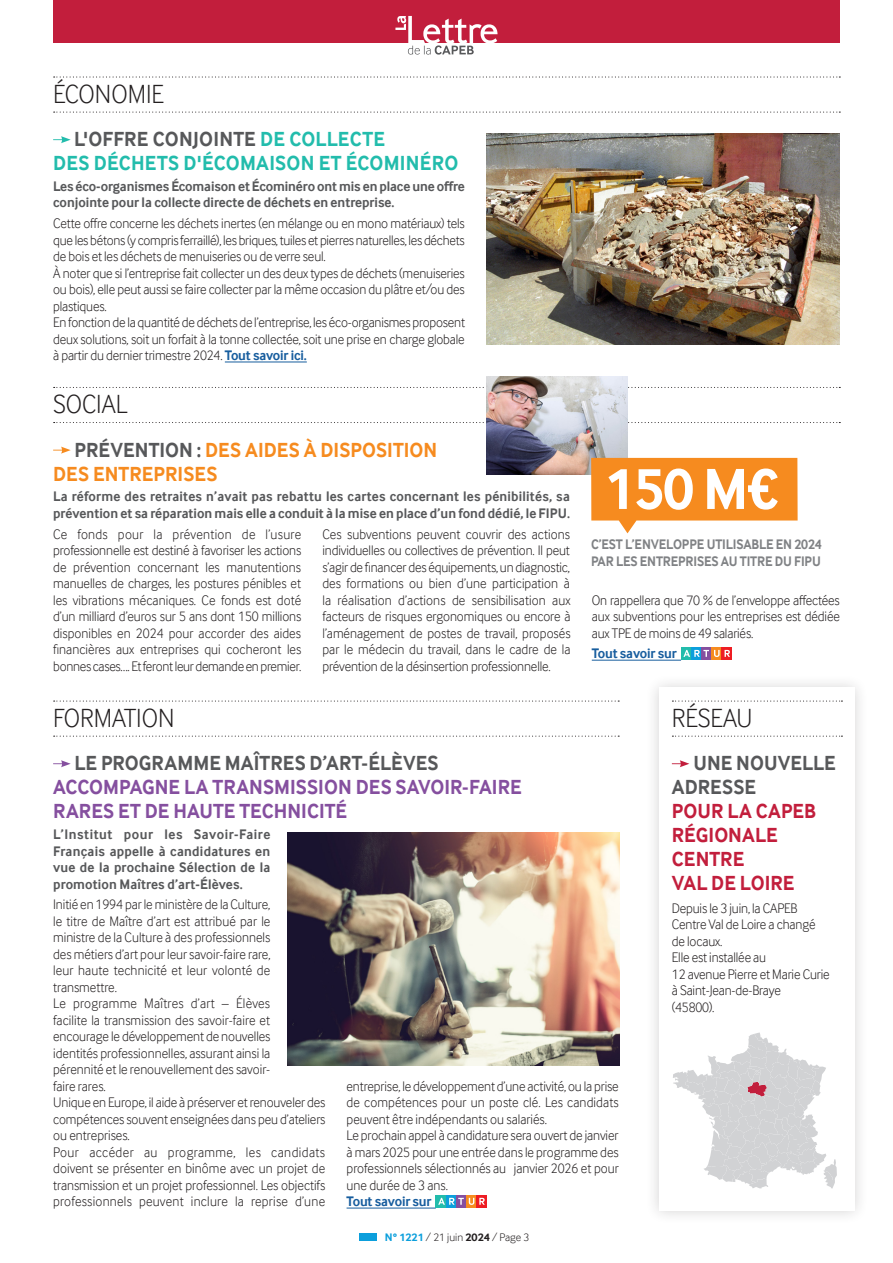
<style>
.page{position:relative;width:893px;height:1263px;background:#fff}
.page>*{position:absolute;margin:0;border:0;box-sizing:border-box;transform-origin:0 0}
.t1{font:700 60px "Inter Face";color:#fff;scale:.94 1}
.Chap_Paraph{font:300 27px "Inter Face";color:#231f20;scale:.94 1}
.Titre_article{font:700 21px/24px "Inter Face";letter-spacing:.005em;color:#854f9f;scale:.94 1}
.Titre_article-2{font:700 21px/24px "Inter Face";letter-spacing:.015em;color:#22bcac;scale:.94 1}
.Titre_article-3{font:700 21px/24px "Inter Face";letter-spacing:.005em;color:#c21e3c;scale:.94 1}
.Titre_article-4{font:700 21px/24px "Inter Face";letter-spacing:.005em;color:#f68b1f;scale:.94 1}
.Textes_ok{font:300 14.25px/16.5px "Inter Face";letter-spacing:-.01em;color:#231f20;text-align:justify;scale:.94 1}
.Textes_ok-2{font:700 14.25px/16.5px "Inter Face";letter-spacing:.005em;color:#57585a;scale:.94 1}
.t2{font:700 14.25px/16.5px "Inter Face";letter-spacing:-.01em;color:#808285;scale:.9 1}
.Textes_ok-3{font:700 14.25px "Inter Face";letter-spacing:-.01em;color:#175d9e;scale:.94 1}
.t3{font:300 11.25px "Inter Face";color:#231f20}
.s1{color:#57585a}
.s2{font-weight:700;color:#175d9e}
.s3{font-weight:700;color:#0c9fdc}
.s4{font-weight:700}
</style>
<div class="page">
<div style="left:53px;top:0;width:787px;height:43px;background:#c21e3c"></div>
<svg style="left:395px;top:16px;width:102px;height:39px"></svg>
<div style="left:645px;top:673px;width:224px;height:552px;background:#231f20;opacity:.2"></div>
<div style="left:659px;top:688px;width:196px;height:523px;background:#fff"></div>
<svg style="left:54px;top:76px;width:786px;height:2px"></svg>
<svg style="left:54px;top:112px;width:786px;height:1px"></svg>
<hr style="left:225px;top:362px;width:82px;height:1px;background:#175d9e">
<svg style="left:53px;top:136px;width:18px;height:7px"></svg>
<svg style="left:54px;top:387px;width:786px;height:1px"></svg>
<svg style="left:54px;top:422px;width:786px;height:1px"></svg>
<svg style="left:53px;top:447px;width:18px;height:7px"></svg>
<hr style="left:592px;top:660px;width:89px;height:1px;background:#175d9e">
<div style="left:681px;top:647px;width:10px;height:13px;background:#22bcac"></div>
<div style="left:691px;top:647px;width:10px;height:13px;background:#0c9fdc"></div>
<svg style="left:701px;top:647px;width:10px;height:13px"></svg>
<div style="left:711px;top:647px;width:11px;height:13px;background:#f68b1f"></div>
<div style="left:722px;top:647px;width:10px;height:13px;background:#ee1d23"></div>
<svg style="left:683px;top:650px;width:47px;height:7px"></svg>
<svg style="left:54px;top:700px;width:565px;height:2px"></svg>
<svg style="left:54px;top:736px;width:565px;height:1px"></svg>
<svg style="left:53px;top:760px;width:18px;height:7px"></svg>
<hr style="left:347px;top:1208px;width:89px;height:1px;background:#175d9e">
<div style="left:436px;top:1195px;width:10px;height:13px;background:#22bcac"></div>
<div style="left:446px;top:1195px;width:10px;height:13px;background:#0c9fdc"></div>
<svg style="left:456px;top:1195px;width:10px;height:13px"></svg>
<div style="left:466px;top:1195px;width:10px;height:13px;background:#f68b1f"></div>
<div style="left:476px;top:1195px;width:11px;height:13px;background:#ee1d23"></div>
<svg style="left:438px;top:1198px;width:47px;height:7px"></svg>
<svg style="left:672px;top:700px;width:170px;height:2px"></svg>
<svg style="left:672px;top:736px;width:170px;height:1px"></svg>
<svg style="left:672px;top:760px;width:17px;height:7px"></svg>
<img style="left:486px;top:134px;width:354px;height:210px">
<img style="left:486px;top:377px;width:141px;height:97px">
<img style="left:287px;top:832px;width:332px;height:234px">
<svg style="left:591px;top:458px;width:207px;height:75px"></svg>
<svg style="left:673px;top:1032px;width:164px;height:156px"></svg>
<div style="left:359px;top:1233px;width:17px;height:8px;background:#0c9fdc"></div>
<p class="Chap_Paraph" style="left:53px;top:79px;width:119px">ÉCONOMIE</p>
<p class="Titre_article-2" style="left:53px;top:127px;width:433px;text-indent:21px"><span class="s1">L'OFFRE CONJOINTE</span> DE COLLECTE<br>DES DÉCHETS D'ÉCOMAISON ET ÉCOMINÉRO</p>
<p class="Textes_ok-2" style="left:53px;top:178px;width:439px">Les éco-organismes Écomaison et Écominéro ont mis en place une offre conjointe pour la collecte directe de déchets en entreprise.</p>
<p class="Textes_ok" style="left:53px;top:215px;width:439px">Cette offre concerne les déchets inertes (en mélange ou en mono matériaux) tels que les bétons (y compris ferraillé), les briques, tuiles et pierres naturelles, les déchets de bois et les déchets de menuiseries ou de verre seul.</p>
<p class="Textes_ok" style="left:53px;top:265px;width:439px">À noter que si l’entreprise fait collecter un des deux types de déchets (menuiseries ou bois), elle peut aussi se faire collecter par la même occasion du plâtre et/ou des plastiques.</p>
<p class="Textes_ok" style="left:53px;top:314px;width:440px">En fonction de la quantité de déchets de l’entreprise, les éco-organismes proposent deux solutions, soit un forfait à la tonne collectée, soit une prise en charge globale à partir du dernier trimestre 2024. <span class="s2">Tout savoir ici.</span></p>
<p class="Chap_Paraph" style="left:53px;top:389px;width:81px">SOCIAL</p>
<p class="Titre_article-4" style="left:53px;top:438px;width:410px;text-indent:21px"><span class="s1">PRÉVENTION :</span> DES AIDES À DISPOSITION<br>DES ENTREPRISES</p>
<p class="Textes_ok-2" style="left:53px;top:488px;width:551px">La réforme des retraites n’avait pas rebattu les cartes concernant les pénibilités, sa prévention et sa réparation mais elle a conduit à la mise en place d’un fond dédié, le FIPU.</p>
<p class="Textes_ok" style="left:53px;top:526px;width:266px">Ce fonds pour la prévention de l’usure professionnelle est destiné à favoriser les actions de prévention concernant les manutentions manuelles de charges, les postures pénibles et les vibrations mécaniques. Ce fonds est doté d’un milliard d’euros sur 5 ans dont 150 millions disponibles en 2024 pour accorder des aides financières aux entreprises qui cocheront les bonnes cases…. Et feront leur demande en premier.</p>
<p class="Textes_ok" style="left:322px;top:526px;width:265px">Ces subventions peuvent couvrir des actions individuelles ou collectives de prévention. Il peut s’agir de financer des équipements, un diagnostic, des formations ou bien d’une participation à la réalisation d’actions de sensibilisation aux facteurs de risques ergonomiques ou encore à l’aménagement de postes de travail, proposés par le médecin du travail, dans le cadre de la prévention de la désinsertion professionnelle.</p>
<p class="t1" style="left:605px;top:454px;width:185px">150 M€</p>
<p class="t2" style="left:591px;top:536px;width:258px">C’EST L’ENVELOPPE UTILISABLE EN 2024<br>PAR LES ENTREPRISES AU TITRE DU FIPU</p>
<p class="Textes_ok" style="left:592px;top:592px;width:266px">On rappellera que 70 % de l’enveloppe affectées aux subventions pour les entreprises est dédiée aux TPE de moins de 49 salariés.</p>
<p class="Textes_ok-3" style="left:592px;top:645px;width:92px">Tout savoir sur</p>
<p class="Chap_Paraph" style="left:53px;top:703px;width:131px">FORMATION</p>
<p class="Titre_article" style="left:53px;top:751px;width:500px;text-indent:21px"><span class="s1">LE PROGRAMME MAÎTRES D’ART-ÉLÈVES<br></span>ACCOMPAGNE LA TRANSMISSION DES SAVOIR-FAIRE<br>RARES ET DE HAUTE TECHNICITÉ</p>
<p class="Textes_ok-2" style="left:53px;top:826px;width:233px;text-align:justify">L’Institut pour les Savoir-Faire Français appelle à candidatures en vue de la prochaine Sélection de la promotion Maîtres d’art-Élèves.</p>
<p class="Textes_ok" style="left:53px;top:896px;width:233px">Initié en 1994 par le ministère de la Culture, le titre de Maître d’art est attribué par le ministre de la Culture à des professionnels des métiers d’art pour leur savoir-faire rare, leur haute technicité et leur volonté de transmettre.</p>
<p class="Textes_ok" style="left:53px;top:995px;width:233px">Le programme Maîtres d’art – Élèves facilite la transmission des savoir-faire et encourage le développement de nouvelles identités professionnelles, assurant ainsi la pérennité et le renouvellement des savoir&shy;faire rares.</p>
<p class="Textes_ok" style="left:53px;top:1094px;width:291px">Unique en Europe, il aide à préserver et renouveler des compétences souvent enseignées dans peu d’ateliers ou entreprises.</p>
<p class="Textes_ok" style="left:53px;top:1144px;width:291px">Pour accéder au programme, les candidats doivent se présenter en binôme avec un projet de transmission et un projet professionnel. Les objectifs professionnels peuvent inclure la reprise d’une</p>
<p class="Textes_ok" style="left:347px;top:1078px;width:291px">entreprise, le développement d’une activité, ou la prise de compétences pour un poste clé. Les candidats peuvent être indépendants ou salariés.</p>
<p class="Textes_ok" style="left:347px;top:1127px;width:291px">Le prochain appel à candidature sera ouvert de janvier à mars 2025 pour une entrée dans le programme des professionnels sélectionnés au janvier 2026 et pour une durée de 3 ans.</p>
<p class="Textes_ok-3" style="left:347px;top:1193px;width:92px">Tout savoir sur</p>
<p class="t3" style="left:385px;top:1231px;width:146px"><span class="s3">N° 1221</span> / 21 juin <span class="s4">2024</span> / Page 3</p>
<p class="Chap_Paraph" style="left:672px;top:703px;width:87px">RÉSEAU</p>
<p class="Titre_article-3" style="left:672px;top:751px;width:176px;text-indent:21px"><span class="s1">UNE NOUVELLE<br>ADRESSE<br></span>POUR LA CAPEB<br>RÉGIONALE<br>CENTRE<br>VAL DE LOIRE</p>
<p class="Textes_ok" style="left:672px;top:899px;width:169px;text-align:left">Depuis le 3 juin, la CAPEB<br>Centre Val de Loire a changé de locaux.<br>Elle est installée au<br>12 avenue Pierre et Marie Curie à Saint-Jean-de-Braye<br>(45800).</p>
</div>
